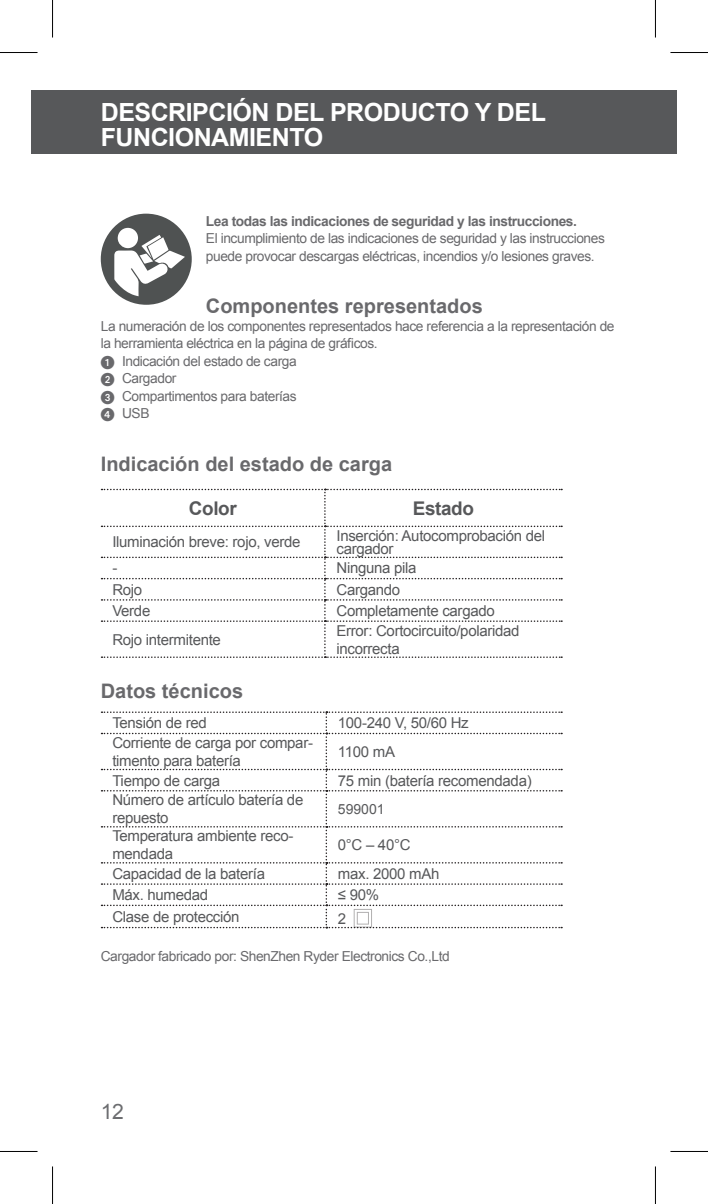
<style>
.page{position:relative;width:708px;height:1204px;background:#fff}
.page>*{position:absolute;margin:0;border:0;box-sizing:border-box;transform-origin:0 0}
.t1{font:700 25px/25px "Arial";letter-spacing:-.02em;color:#fff}
.t2{font:21.25px "Arial";color:#6c6d70}
.t3{font:700 20px "Arial";color:#69696c}
.t4{font:700 18.75px "Arial";letter-spacing:-.02em;color:#57585a}
.t5{font:15px/18px "Arial";letter-spacing:-.02em;color:#57585a}
.t6{font:14px "Arial";color:#57585a}
.t7{font:13.75px/17.5px "Arial";letter-spacing:-.03em;color:#69696c}
.t8{font:700 13.75px "Arial";letter-spacing:-.03em;color:#69696c}
.s1{font-family:"European Pi One"}
</style>
<div class="page">
<div style="left:31px;top:90px;width:645px;height:64px;background:#57585a"></div>
<svg style="left:101px;top:489px;width:461px;height:169px"></svg>
<svg style="left:101px;top:711px;width:461px;height:217px"></svg>
<svg style="left:101px;top:214px;width:91px;height:91px"></svg>
<hr style="left:0;top:52px;width:38px;height:1px;background:#000">
<hr style="left:670px;top:52px;width:37px;height:1px;background:#000">
<hr style="left:0;top:1150px;width:38px;height:1px;background:#000">
<hr style="left:670px;top:1150px;width:37px;height:1px;background:#000">
<hr style="left:52px;top:0;width:1px;height:37px;background:#000">
<hr style="left:52px;top:1166px;width:1px;height:37px;background:#000">
<hr style="left:654px;top:0;width:1px;height:37px;background:#000">
<hr style="left:654px;top:1166px;width:1px;height:37px;background:#000">
<h1 class="t1" style="left:101px;top:101px;width:446px">DESCRIPCIÓN DEL PRODUCTO Y DEL<br>FUNCIONAMIENTO</h1>
<p class="t8" style="left:206px;top:211px;width:372px">Lea todas las indicaciones de seguridad y las instrucciones.</p>
<p class="t7" style="left:206px;top:230px;width:400px">El incumplimiento de las indicaciones de seguridad y las instrucciones puede provocar descargas eléctricas, incendios y/o lesiones graves.</p>
<h3 class="t3" style="left:206px;top:293px;width:278px">Componentes representados</h3>
<p class="t7" style="left:101px;top:317px;width:515px">La numeración de los componentes representados hace referencia a la representación de la herramienta eléctrica en la página de gráficos.<br><span class="s1">1</span> Indicación del estado de carga<br><span class="s1">2</span> Cargador<br><span class="s1">3</span> Compartimentos para baterías<br><span class="s1">4</span> USB</p>
<h3 class="t3" style="left:101px;top:450px;width:293px">Indicación del estado de carga</h3>
<p class="t4" style="left:189px;top:495px;width:49px">Color</p>
<p class="t4" style="left:412px;top:495px;width:63px">Estado</p>
<p class="t5" style="left:112px;top:533px;width:190px">Iluminación breve: rojo, verde</p>
<p class="t5" style="left:336px;top:529px;width:210px;line-height:13px">Inserción: Autocomprobación del cargador</p>
<p class="t5" style="left:112px;top:559px;width:6px">-</p>
<p class="t5" style="left:336px;top:559px;width:82px">Ninguna pila</p>
<p class="t5" style="left:112px;top:580px;width:31px">Rojo</p>
<p class="t5" style="left:336px;top:580px;width:65px">Cargando</p>
<p class="t5" style="left:112px;top:602px;width:39px">Verde</p>
<p class="t5" style="left:336px;top:602px;width:160px">Completamente cargado</p>
<p class="t5" style="left:112px;top:630px;width:110px">Rojo intermitente</p>
<p class="t5" style="left:336px;top:621px;width:185px">Error: Cortocircuito/polaridad incorrecta</p>
<h3 class="t3" style="left:101px;top:678px;width:144px">Datos técnicos</h3>
<p class="t5" style="left:112px;top:714px;width:96px">Tensión de red</p>
<p class="t5" style="left:338px;top:714px;width:132px">100-240 V, 50/60 Hz</p>
<p class="t5" style="left:112px;top:734px;width:202px">Corriente de carga por compar&shy;timento para batería</p>
<p class="t5" style="left:338px;top:743px;width:59px">1100 mA</p>
<p class="t5" style="left:112px;top:771px;width:109px">Tiempo de carga</p>
<p class="t5" style="left:338px;top:771px;width:195px">75 min (batería recomendada)</p>
<p class="t5" style="left:112px;top:791px;width:192px">Número de artículo batería de repuesto</p>
<p class="t6" style="left:338px;top:799px;width:48px">599001</p>
<p class="t5" style="left:112px;top:827px;width:182px">Temperatura ambiente reco&shy;mendada</p>
<p class="t5" style="left:338px;top:836px;width:74px">0°C – 40°C</p>
<p class="t5" style="left:112px;top:864px;width:154px">Capacidad de la batería</p>
<p class="t5" style="left:338px;top:864px;width:103px">max. 2000 mAh</p>
<p class="t5" style="left:112px;top:886px;width:97px">Máx. humedad</p>
<p class="t5" style="left:338px;top:886px;width:43px">≤ 90%</p>
<p class="t5" style="left:112px;top:907px;width:129px">Clase de protección</p>
<p class="t5" style="left:338px;top:909px;width:10px">2</p>
<p class="t7" style="left:101px;top:947px;width:350px">Cargador fabricado por: ShenZhen Ryder Electronics Co.,Ltd</p>
<h2 class="t2" style="left:101px;top:1097px;width:25px">12</h2>
</div>
